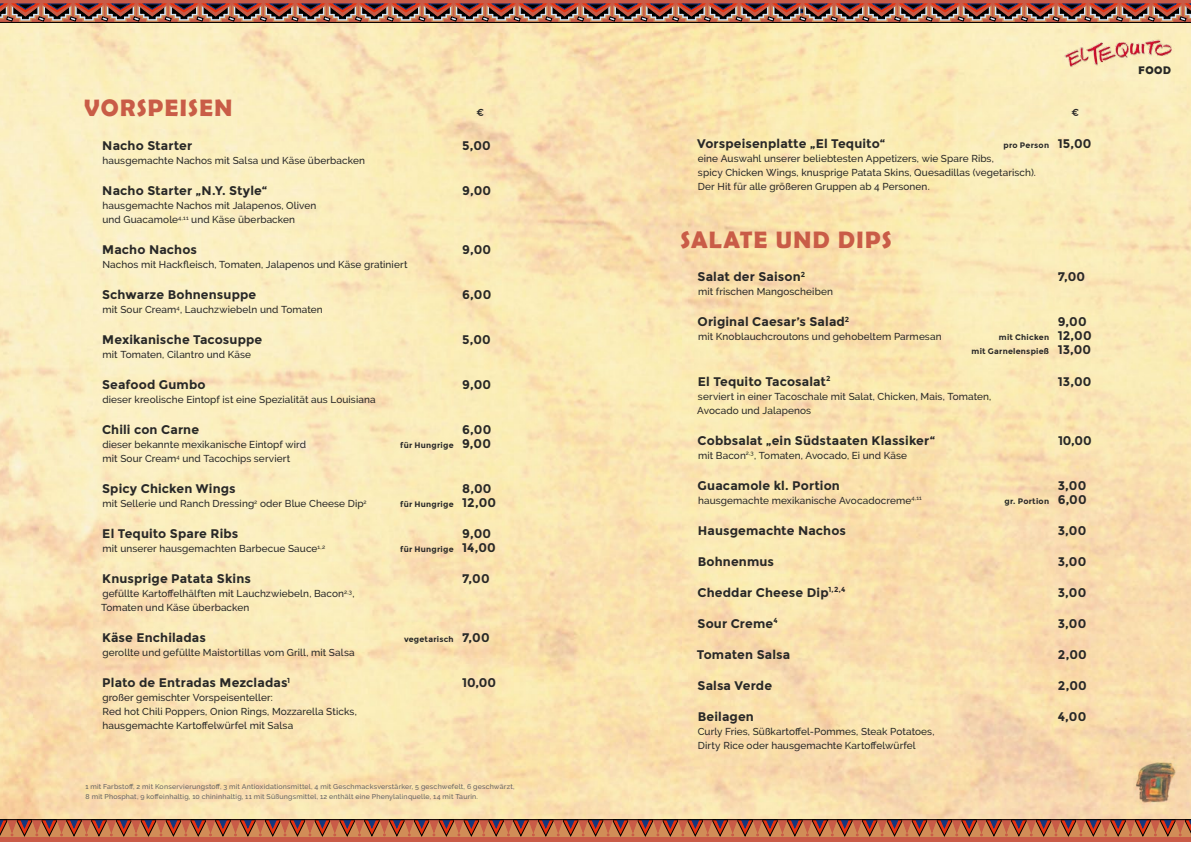
<style>
.page{position:relative;width:1191px;height:842px;background:#fff}
.page>*{position:absolute;margin:0;border:0;box-sizing:border-box;transform-origin:0 0}
.t1{font:600 24px "Berlinsans";letter-spacing:.05em;color:#c95c47}
.t2{font:700 12.5px "Montserrat";letter-spacing:.01em;color:#282827}
.t3{font:600 11.1px "Berlinsans";color:#282827}
.t4{font:500 10px/14px "Raleway";letter-spacing:.01em;color:#282827}
.t5{font:10px "Montserrat";color:#282827}
.t6{font:700 8px/14px "Montserrat";letter-spacing:.025em;color:#282827;text-align:right}
.t7{font:500 7px/10px "Raleway";letter-spacing:.025em;color:#646363}
.s1{font-size:12.5px}
</style>
<div class="page">
<svg style="left:0;top:0;width:1191px;height:4px;background:#ba5447"></svg>
<hr style="left:0;top:22px;width:1191px;height:1px;background:#000">
<svg style="left:0;top:4px;width:1191px;height:18px;background:#90564b"></svg>
<div style="left:0;top:820px;width:1191px;height:21px;background:#d18d57"></div>
<div style="left:0;top:837px;width:1191px;height:5px;background:#c95b47"></div>
<svg style="left:0;top:820px;width:1191px;height:16px"></svg>
<hr style="left:0;top:819px;width:1191px;height:1px;background:#000">
<img style="left:1133px;top:758px;width:43px;height:47px">
<img style="left:1061px;top:37px;width:114px;height:30px">
<h1 class="t1" style="left:84px;top:94px;width:150px">VORSPEISEN</h1>
<p class="t2" style="left:102px;top:138px;width:91px">Nacho Starter</p>
<p class="t2" style="left:462px;top:138px;width:30px">5,00</p>
<p class="t4" style="left:103px;top:153px;width:264px">hausgemachte Nachos mit Salsa und Käse überbacken</p>
<p class="t2" style="left:102px;top:183px;width:166px">Nacho Starter „N.Y. Style“</p>
<p class="t2" style="left:462px;top:183px;width:30px">9,00</p>
<p class="t4" style="left:102px;top:198px;width:215px">hausgemachte Nachos mit Jalapenos, Oliven und Guacamole<sup>4,11</sup> und Käse überbacken</p>
<p class="t2" style="left:102px;top:242px;width:96px">Macho Nachos</p>
<p class="t2" style="left:462px;top:242px;width:30px">9,00</p>
<p class="t4" style="left:102px;top:257px;width:306px">Nachos mit Hackfleisch, Tomaten, Jalapenos und Käse gratiniert</p>
<p class="t2" style="left:102px;top:287px;width:156px">Schwarze Bohnensuppe</p>
<p class="t2" style="left:462px;top:287px;width:31px">6,00</p>
<p class="t4" style="left:103px;top:302px;width:222px">mit Sour Cream<sup>4</sup>, Lauchzwiebeln und Tomaten</p>
<p class="t2" style="left:102px;top:332px;width:161px">Mexikanische Tacosuppe</p>
<p class="t2" style="left:462px;top:332px;width:30px">5,00</p>
<p class="t4" style="left:103px;top:347px;width:150px">mit Tomaten, Cilantro und Käse</p>
<p class="t2" style="left:102px;top:377px;width:105px">Seafood Gumbo</p>
<p class="t2" style="left:462px;top:377px;width:30px">9,00</p>
<p class="t4" style="left:102px;top:392px;width:275px">dieser kreolische Eintopf ist eine Spezialität aus Louisiana</p>
<p class="t2" style="left:102px;top:422px;width:98px">Chili con Carne</p>
<p class="t2" style="left:462px;top:422px;width:31px">6,00</p>
<p class="t4" style="left:102px;top:437px;width:205px">dieser bekannte mexikanische Eintopf wird</p>
<p class="t6" style="left:400px;top:438px;width:92px">für Hungrige <span class="s1">9,00</span></p>
<p class="t4" style="left:103px;top:451px;width:189px">mit Sour Cream<sup>4</sup> und Tacochips serviert</p>
<p class="t2" style="left:102px;top:481px;width:135px">Spicy Chicken Wings</p>
<p class="t2" style="left:462px;top:481px;width:31px">8,00</p>
<p class="t4" style="left:103px;top:497px;width:266px">mit Sellerie und Ranch Dressing<sup>2</sup> oder Blue Cheese Dip<sup>2</sup></p>
<p class="t6" style="left:400px;top:497px;width:97px">für Hungrige <span class="s1">12,00</span></p>
<p class="t2" style="left:102px;top:526px;width:137px">El Tequito Spare Ribs</p>
<p class="t2" style="left:462px;top:526px;width:30px">9,00</p>
<p class="t4" style="left:103px;top:542px;width:224px">mit unserer hausgemachten Barbecue Sauce<sup>1,2</sup></p>
<p class="t6" style="left:400px;top:542px;width:97px">für Hungrige <span class="s1">14,00</span></p>
<p class="t2" style="left:102px;top:571px;width:150px">Knusprige Patata Skins</p>
<p class="t2" style="left:462px;top:571px;width:29px">7,00</p>
<p class="t4" style="left:101px;top:587px;width:255px">gefüllte Kartoffelhälften mit Lauchzwiebeln, Bacon<sup>2,3</sup>,<br>Tomaten und Käse überbacken</p>
<p class="t2" style="left:102px;top:630px;width:105px">Käse Enchiladas</p>
<p class="t6" style="left:404px;top:632px;width:87px">vegetarisch <span class="s1">7,00</span></p>
<p class="t4" style="left:102px;top:646px;width:254px">gerollte und gefüllte Maistortillas vom Grill, mit Salsa</p>
<p class="t2" style="left:102px;top:675px;width:189px">Plato de Entradas Mezcladas<sup>1</sup></p>
<p class="t2" style="left:462px;top:675px;width:35px">10,00</p>
<p class="t4" style="left:102px;top:691px;width:256px">großer gemischter Vorspeisenteller:<br>Red hot Chili Poppers, Onion Rings, Mozzarella Sticks, hausgemachte Kartoffelwürfel mit Salsa</p>
<p class="t5" style="left:476px;top:107px;width:9px">€</p>
<p class="t5" style="left:1071px;top:107px;width:9px">€</p>
<p class="t2" style="left:697px;top:137px;width:189px">Vorspeisenplatte „El Tequito“</p>
<p class="t6" style="left:1003px;top:139px;width:90px">pro Person <span class="s1">15,00</span></p>
<p class="t4" style="left:698px;top:152px;width:339px">eine Auswahl unserer beliebtesten Appetizers, wie Spare Ribs,<br>spicy Chicken Wings, knusprige Patata Skins, Quesadillas (vegetarisch).<br>Der Hit für alle größeren Gruppen ab 4 Personen.</p>
<h1 class="t1" style="left:680px;top:226px;width:213px">SALATE UND DIPS</h1>
<p class="t2" style="left:697px;top:270px;width:109px">Salat der Saison<sup>2</sup></p>
<p class="t2" style="left:1057px;top:270px;width:29px">7,00</p>
<p class="t4" style="left:698px;top:285px;width:136px">mit frischen Mangoscheiben</p>
<p class="t2" style="left:697px;top:315px;width:153px">Original Caesar’s Salad<sup>2</sup></p>
<p class="t2" style="left:1057px;top:315px;width:30px">9,00</p>
<p class="t4" style="left:698px;top:330px;width:245px">mit Knoblauchcroutons und gehobeltem Parmesan</p>
<p class="t6" style="left:971px;top:331px;width:121px">mit Chicken <span class="s1">12,00<br></span>mit Garnelenspieß <span class="s1">13,00</span></p>
<p class="t2" style="left:698px;top:374px;width:134px">El Tequito Tacosalat<sup>2</sup></p>
<p class="t2" style="left:1057px;top:374px;width:35px">13,00</p>
<p class="t4" style="left:697px;top:389px;width:296px">serviert in einer Tacoschale mit Salat, Chicken, Mais, Tomaten,<br>Avocado und Jalapenos</p>
<p class="t2" style="left:697px;top:433px;width:239px">Cobbsalat „ein Südstaaten Klassiker“</p>
<p class="t2" style="left:1058px;top:433px;width:35px">10,00</p>
<p class="t4" style="left:698px;top:448px;width:210px">mit Bacon<sup>2,3</sup>, Tomaten, Avocado, Ei und Käse</p>
<p class="t2" style="left:697px;top:478px;width:144px">Guacamole kl. Portion</p>
<p class="t2" style="left:1057px;top:478px;width:30px">3,00</p>
<p class="t4" style="left:698px;top:493px;width:225px">hausgemachte mexikanische Avocadocreme<sup>4,11</sup></p>
<p class="t6" style="left:1004px;top:494px;width:84px">gr. Portion <span class="s1">6,00</span></p>
<p class="t2" style="left:698px;top:523px;width:150px">Hausgemachte Nachos</p>
<p class="t2" style="left:1057px;top:523px;width:30px">3,00</p>
<p class="t2" style="left:698px;top:554px;width:78px">Bohnenmus</p>
<p class="t2" style="left:1057px;top:554px;width:30px">3,00</p>
<p class="t2" style="left:697px;top:585px;width:149px">Cheddar Cheese Dip<sup>1,2,4</sup></p>
<p class="t2" style="left:1057px;top:585px;width:30px">3,00</p>
<p class="t2" style="left:697px;top:616px;width:82px">Sour Creme<sup>4</sup></p>
<p class="t2" style="left:1057px;top:616px;width:30px">3,00</p>
<p class="t2" style="left:697px;top:647px;width:95px">Tomaten Salsa</p>
<p class="t2" style="left:1057px;top:647px;width:31px">2,00</p>
<p class="t2" style="left:697px;top:678px;width:76px">Salsa Verde</p>
<p class="t2" style="left:1057px;top:678px;width:31px">2,00</p>
<p class="t2" style="left:698px;top:709px;width:58px">Beilagen</p>
<p class="t2" style="left:1057px;top:709px;width:30px">4,00</p>
<p class="t4" style="left:697px;top:724px;width:238px">Curly Fries, Süßkartoffel-Pommes, Steak Potatoes,<br>Dirty Rice oder hausgemachte Kartoffelwürfel</p>
<p class="t7" style="left:85px;top:782px;width:431px">1 mit Farbstoff, 2 mit Konservierungstoff, 3 mit Antioxidationsmittel, 4 mit Geschmacksverstärker, 5 geschwefelt, 6 geschwärzt,<br>8 mit Phosphat, 9 koffeinhaltig, 10 chininhaltig, 11 mit Süßungsmittel, 12 enthält eine Phenylalinquelle, 14 mit Taurin.</p>
<p class="t3" style="left:1138px;top:64px;width:34px">FOOD</p>
</div>
